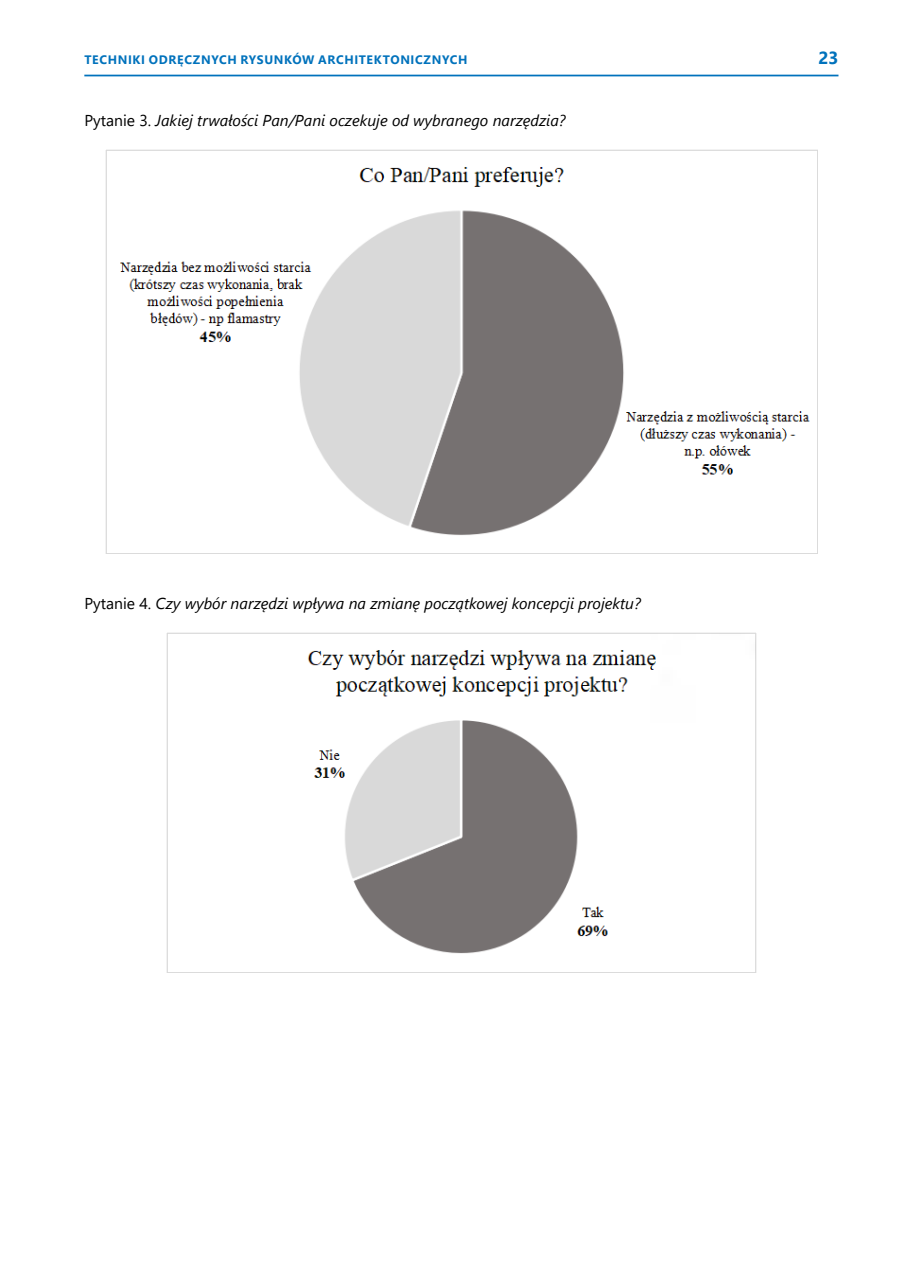
<style>
.page{position:relative;width:903px;height:1275px;background:#fff}
.page>*{position:absolute;margin:0;border:0;box-sizing:border-box;transform-origin:0 0}
.t1{font:700 17.5px "Segoe UI";color:#0072bc}
.t2{font:italic 15.75px "Segoe UI";color:#000}
.t3{font:700 12.25px "Segoe UI";letter-spacing:.055em;color:#0072bc}
.s1{font-style:normal}
</style>
<div class="page">
<hr style="left:84px;top:75px;width:754px;height:1px;background:#0072bc">
<img style="left:105px;top:149px;width:713px;height:404px">
<img style="left:166px;top:632px;width:591px;height:340px">
<p class="t3" style="left:85px;top:49px;width:384px">TECHN IKI ODRĘCZNYCH RYSUNKÓW ARCHITEKTON ICZNYCH</p>
<p class="t1" style="left:818px;top:42px;width:21px">23</p>
<p class="t2" style="left:84px;top:106px;width:483px"><span class="s1">Pytanie 3.</span> Jakiej trwałości Pan/Pani oczekuje od wybranego narzędzia?</p>
<p class="t2" style="left:84px;top:589px;width:558px"><span class="s1">Pytanie 4.</span> Czy wybór narzędzi wpływa na zmianę początkowej koncepcji projektu?</p>
</div>
